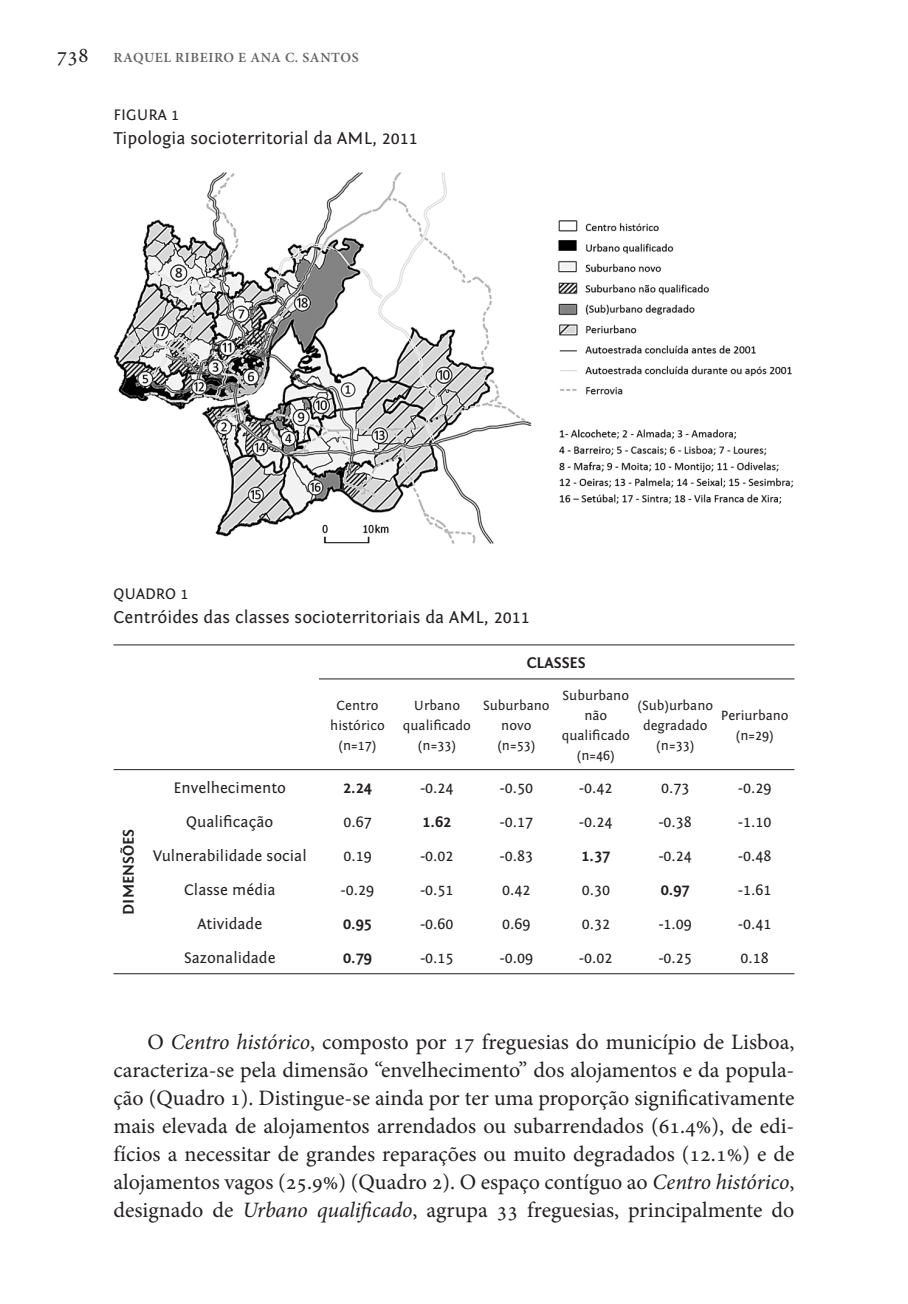
<style>
.page{position:relative;width:908px;height:1304px;background:#fff}
.page>*{position:absolute;margin:0;border:0;box-sizing:border-box;transform-origin:0 0}
.Texto_1{font:22px/28px "Minion Pro";color:#231f20;text-align:justify}
.Figuras_B{font:18px "Fontin Sans";color:#231f20}
.Tabelas_B{font:16px "Fontin Sans";color:#231f20}
.Tabelas_B-2{font:700 16px "Fontin Sans";color:#231f20}
.Tabelas_A{font:700 16px "Fontin Sans";color:#231f20}
.Figuras_A{font:16px "Fontin Sans";color:#231f20}
.Tabelas_B-3{font:14px/20px "Fontin Sans";color:#231f20;text-align:center}
.t1{font:600 14px "Minion Pro";letter-spacing:.04em;color:#636366}
.s1{font-weight:400;font-size:22px;color:#231f20}
.s2{font-style:italic}
</style>
<div class="page">
<img style="left:113px;top:172px;width:681px;height:372px">
<hr style="left:113px;top:644px;width:681px;height:1px;background:#231f20">
<hr style="left:113px;top:973px;width:681px;height:1px;background:#231f20">
<hr style="left:113px;top:769px;width:681px;height:1px;background:#231f20">
<hr style="left:319px;top:679px;width:475px;height:1px;background:#231f20">
<p class="t1" style="left:57px;top:48px;width:303px"><span class="s1">738</span> RAQUEL RIBEIRO E ANA C. SANTOS</p>
<p class="Figuras_A" style="left:113px;top:106px;width:67px">FIGURA 1</p>
<p class="Figuras_B" style="left:113px;top:128px;width:306px">Tipologia socioterritorial da AML, 2011</p>
<p class="Figuras_A" style="left:113px;top:585px;width:76px">QUADRO 1</p>
<p class="Figuras_B" style="left:113px;top:607px;width:417px">Centróides das classes socioterritoriais da AML, 2011</p>
<p class="Tabelas_A" style="left:526px;top:654px;width:60px">CLASSES</p>
<p class="Tabelas_B-3" style="left:336px;top:695px;width:43px">Centro</p>
<p class="Tabelas_B-3" style="left:330px;top:715px;width:56px">histórico</p>
<p class="Tabelas_B-3" style="left:338px;top:735px;width:40px">(n=17)</p>
<p class="Tabelas_B-3" style="left:562px;top:685px;width:68px">Suburbano</p>
<p class="Tabelas_B-3" style="left:584px;top:705px;width:24px">não</p>
<p class="Tabelas_B-3" style="left:561px;top:725px;width:69px">qualificado (n=46)</p>
<p class="Tabelas_B-3" style="left:403px;top:695px;width:69px">Urbano qualificado (n=33)</p>
<p class="Tabelas_B-3" style="left:483px;top:695px;width:68px">Suburbano novo</p>
<p class="Tabelas_B-3" style="left:497px;top:735px;width:40px">(n=53)</p>
<p class="Tabelas_B-3" style="left:637px;top:695px;width:77px">(Sub)urbano</p>
<p class="Tabelas_B-3" style="left:642px;top:715px;width:66px">degradado (n=33)</p>
<p class="Tabelas_B-3" style="left:720px;top:705px;width:69px">Periurbano (n=29)</p>
<p class="Tabelas_A" style="left:120px;top:915px;width:87px;rotate:-90deg">DIMENSÕES</p>
<p class="Tabelas_B" style="left:173px;top:779px;width:114px">Envelhecimento</p>
<p class="Tabelas_B-2" style="left:343px;top:779px;width:30px">2.24</p>
<p class="Tabelas_B" style="left:420px;top:779px;width:35px">-0.24</p>
<p class="Tabelas_B" style="left:499px;top:779px;width:35px">-0.50</p>
<p class="Tabelas_B" style="left:579px;top:779px;width:35px">-0.42</p>
<p class="Tabelas_B" style="left:660px;top:779px;width:30px">0.73</p>
<p class="Tabelas_B" style="left:737px;top:779px;width:35px">-0.29</p>
<p class="Tabelas_B" style="left:186px;top:813px;width:88px">Qualificação</p>
<p class="Tabelas_B" style="left:343px;top:813px;width:30px">0.67</p>
<p class="Tabelas_B-2" style="left:422px;top:813px;width:30px">1.62</p>
<p class="Tabelas_B" style="left:499px;top:813px;width:35px">-0.17</p>
<p class="Tabelas_B" style="left:579px;top:813px;width:35px">-0.24</p>
<p class="Tabelas_B" style="left:658px;top:813px;width:35px">-0.38</p>
<p class="Tabelas_B" style="left:737px;top:813px;width:35px">-1.10</p>
<p class="Tabelas_B" style="left:153px;top:847px;width:155px">Vulnerabilidade social</p>
<p class="Tabelas_B" style="left:343px;top:847px;width:30px">0.19</p>
<p class="Tabelas_B" style="left:420px;top:847px;width:35px">-0.02</p>
<p class="Tabelas_B" style="left:499px;top:847px;width:35px">-0.83</p>
<p class="Tabelas_B-2" style="left:581px;top:847px;width:30px">1.37</p>
<p class="Tabelas_B" style="left:658px;top:847px;width:35px">-0.24</p>
<p class="Tabelas_B" style="left:737px;top:847px;width:35px">-0.48</p>
<p class="Tabelas_B" style="left:184px;top:881px;width:93px">Classe média</p>
<p class="Tabelas_B" style="left:341px;top:881px;width:35px">-0.29</p>
<p class="Tabelas_B" style="left:420px;top:881px;width:35px">-0.51</p>
<p class="Tabelas_B" style="left:502px;top:881px;width:30px">0.42</p>
<p class="Tabelas_B" style="left:581px;top:881px;width:30px">0.30</p>
<p class="Tabelas_B-2" style="left:660px;top:881px;width:30px">0.97</p>
<p class="Tabelas_B" style="left:737px;top:881px;width:35px">-1.61</p>
<p class="Tabelas_B" style="left:197px;top:915px;width:66px">Atividade</p>
<p class="Tabelas_B-2" style="left:343px;top:915px;width:30px">0.95</p>
<p class="Tabelas_B" style="left:420px;top:915px;width:35px">-0.60</p>
<p class="Tabelas_B" style="left:502px;top:915px;width:30px">0.69</p>
<p class="Tabelas_B" style="left:581px;top:915px;width:30px">0.32</p>
<p class="Tabelas_B" style="left:658px;top:915px;width:35px">-1.09</p>
<p class="Tabelas_B" style="left:737px;top:915px;width:35px">-0.41</p>
<p class="Tabelas_B" style="left:184px;top:949px;width:93px">Sazonalidade</p>
<p class="Tabelas_B-2" style="left:343px;top:949px;width:30px">0.79</p>
<p class="Tabelas_B" style="left:420px;top:949px;width:35px">-0.15</p>
<p class="Tabelas_B" style="left:499px;top:949px;width:35px">-0.09</p>
<p class="Tabelas_B" style="left:579px;top:949px;width:35px">-0.02</p>
<p class="Tabelas_B" style="left:658px;top:949px;width:35px">-0.25</p>
<p class="Tabelas_B" style="left:740px;top:949px;width:30px">0.18</p>
<p class="Texto_1" style="left:113px;top:1028px;width:682px;text-indent:34px">O <span class="s2">Centro histórico</span>, composto por 17 freguesias do município de Lisboa, caracteriza-se pela dimensão “envelhecimento” dos alojamentos e da popula&shy;ção (Quadro 1). Distingue-se ainda por ter uma proporção significativamente mais elevada de alojamentos arrendados ou subarrendados (61.4%), de edi&shy;fícios a necessitar de grandes reparações ou muito degradados (12.1%) e de alojamentos vagos (25.9%) (Quadro 2). O espaço contíguo ao <span class="s2">Centro histórico</span>, designado de <span class="s2">Urbano qualificado</span>, agrupa 33 freguesias, principalmente do</p>
</div>
